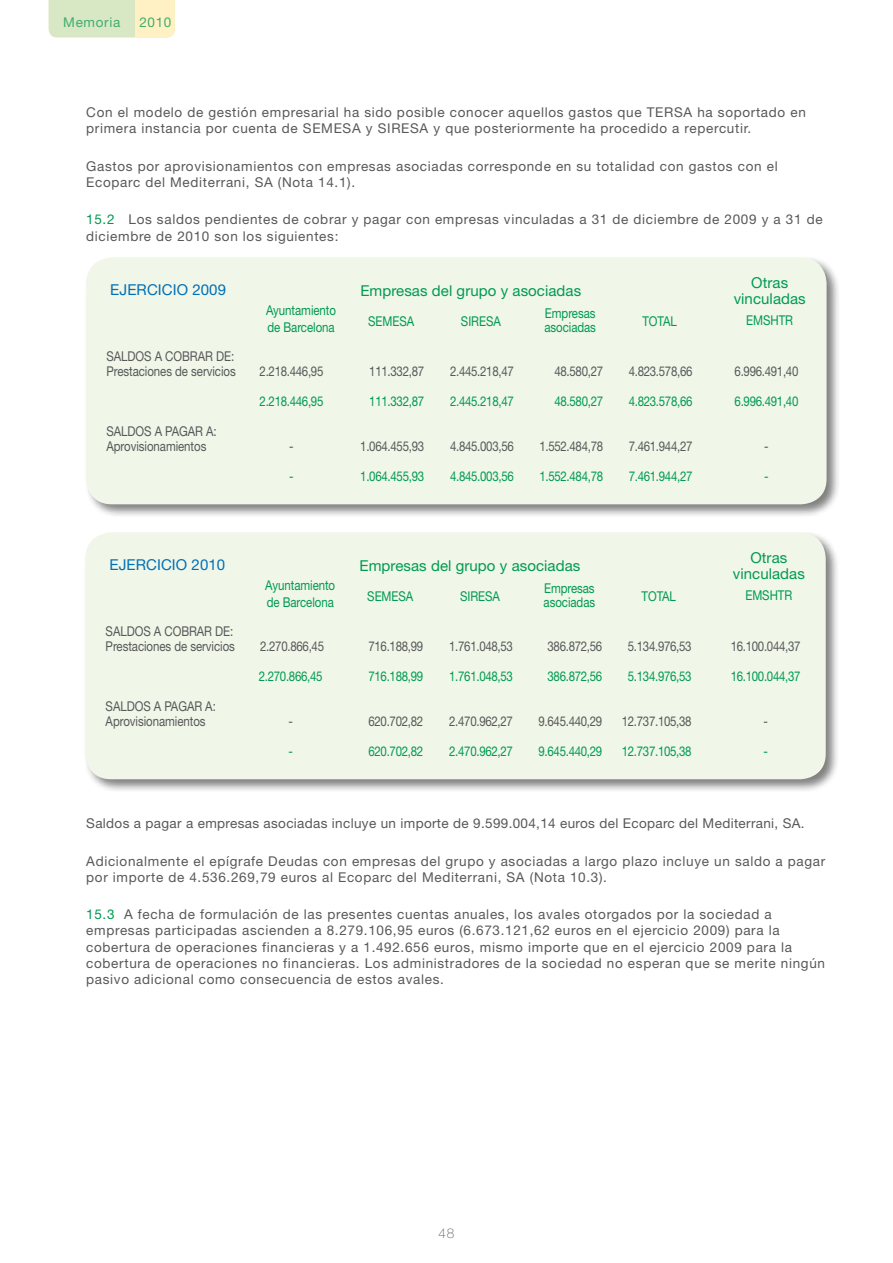
<style>
.page{position:relative;width:893px;height:1263px;background:#fff}
.page>*{position:absolute;margin:0;border:0;box-sizing:border-box;transform-origin:0 0}
.t1{font:15px/16.2px "Helvetica Neue";letter-spacing:.005em;color:#009a51;text-align:center}
.t2{font:15px "Helvetica Neue";letter-spacing:.005em;color:#0070b6}
.t3{font:13.5px/16.2px "Helvetica Neue";letter-spacing:.05em;color:#58585a}
.t4{font:13.5px "Helvetica Neue";letter-spacing:-.025em;color:#009a51;scale:.85 1}
.t5{font:13.5px "Helvetica Neue";letter-spacing:.05em;color:#58585a;scale:.85 1}
.t6{font:13.5px/15px "Helvetica Neue";letter-spacing:-.005em;color:#58585a;scale:.85 1}
.t7{font:13.5px "Helvetica Neue";letter-spacing:.025em;color:#58585a}
.t8{font:13.5px/16.2px "Helvetica Neue";letter-spacing:-.005em;color:#009a51;scale:.85 1}
.t9{font:13.5px "Helvetica Neue";letter-spacing:-.025em;color:#58585a;scale:.85 1}
.t10{font:13.5px "Helvetica Neue";letter-spacing:.05em;color:#41ad70}
.t11{font:100 13.5px "Helvetica Neue";color:#58585a}
.s1{color:#009a51}
</style>
<div class="page">
<div style="left:49px;top:0;width:86px;height:38px;background:#d8e8c4"></div>
<div style="left:135px;top:0;width:40px;height:38px;background:#fff1c3"></div>
<div style="left:84px;top:255px;width:757px;height:263px;background:#000;opacity:.5"></div>
<div style="left:86px;top:258px;width:741px;height:246px;background:#f0f6e8;border-radius:26px"></div>
<div style="left:83px;top:530px;width:757px;height:263px;background:#000;opacity:.5"></div>
<div style="left:85px;top:533px;width:741px;height:246px;background:#f0f6e8;border-radius:26px"></div>
<p class="t10" style="left:63px;top:14px;width:59px">Memoria</p>
<p class="t10" style="left:139px;top:14px;width:34px">2010</p>
<p class="t3" style="left:86px;top:104px;width:721px">Con el modelo de gestión empresarial ha sido posible conocer aquellos gastos que TERSA ha soportado en primera instancia por cuenta de SEMESA y SIRESA y que posteriormente ha procedido a repercutir.</p>
<p class="t3" style="left:86px;top:158px;width:693px">Gastos por aprovisionamientos con empresas asociadas corresponde en su totalidad con gastos con el<br>Ecoparc del Mediterrani, SA (Nota 14.1).</p>
<p class="t3" style="left:86px;top:211px;width:738px"><span class="s1">15.2</span> Los saldos pendientes de cobrar y pagar con empresas vinculadas a 31 de diciembre de 2009 y a 31 de diciembre de 2010 son los siguientes:</p>
<p class="t2" style="left:110px;top:280px;width:117px">EJERCICIO 2009</p>
<p class="t1" style="left:360px;top:282px;width:222px">Empresas del grupo y asociadas</p>
<p class="t1" style="left:734px;top:274px;width:74px">Otras vinculadas</p>
<p class="t8" style="left:266px;top:302px;width:84px">Ayuntamiento de Barcelona</p>
<p class="t8" style="left:544px;top:307px;width:62px;line-height:13.5px">Empresas asociadas</p>
<p class="t4" style="left:746px;top:312px;width:57px">EMSHTR</p>
<p class="t4" style="left:642px;top:313px;width:42px">TOTAL</p>
<p class="t4" style="left:461px;top:313px;width:48px">SIRESA</p>
<p class="t4" style="left:368px;top:313px;width:56px">SEMESA</p>
<p class="t6" style="left:106px;top:349px;width:154px">SALDOS A COBRAR DE:<br>Prestaciones de servicios</p>
<p class="t6" style="left:106px;top:424px;width:131px">SALDOS A PAGAR A:<br>Aprovisionamientos</p>
<p class="t5" style="left:260px;top:363px;width:77px">2.218.446,95</p>
<p class="t4" style="left:260px;top:393px;width:77px">2.218.446,95</p>
<p class="t5" style="left:289px;top:438px;width:7px">-</p>
<p class="t4" style="left:289px;top:468px;width:7px">-</p>
<p class="t5" style="left:369px;top:363px;width:66px">111.332,87</p>
<p class="t4" style="left:369px;top:393px;width:66px">111.332,87</p>
<p class="t5" style="left:360px;top:438px;width:77px">1.064.455,93</p>
<p class="t4" style="left:360px;top:468px;width:77px">1.064.455,93</p>
<p class="t5" style="left:450px;top:363px;width:77px">2.445.218,47</p>
<p class="t4" style="left:450px;top:393px;width:77px">2.445.218,47</p>
<p class="t5" style="left:450px;top:438px;width:77px">4.845.003,56</p>
<p class="t4" style="left:450px;top:468px;width:77px">4.845.003,56</p>
<p class="t5" style="left:554px;top:363px;width:59px">48.580,27</p>
<p class="t4" style="left:554px;top:393px;width:59px">48.580,27</p>
<p class="t5" style="left:539px;top:438px;width:77px">1.552.484,78</p>
<p class="t4" style="left:539px;top:468px;width:77px">1.552.484,78</p>
<p class="t5" style="left:629px;top:363px;width:77px">4.823.578,66</p>
<p class="t4" style="left:629px;top:393px;width:77px">4.823.578,66</p>
<p class="t5" style="left:629px;top:438px;width:77px">7.461.944,27</p>
<p class="t4" style="left:629px;top:468px;width:77px">7.461.944,27</p>
<p class="t5" style="left:735px;top:363px;width:77px">6.996.491,40</p>
<p class="t4" style="left:735px;top:393px;width:77px">6.996.491,40</p>
<p class="t5" style="left:764px;top:438px;width:7px">-</p>
<p class="t4" style="left:764px;top:468px;width:7px">-</p>
<p class="t2" style="left:109px;top:555px;width:117px">EJERCICIO 2010</p>
<p class="t1" style="left:359px;top:557px;width:222px">Empresas del grupo y asociadas</p>
<p class="t1" style="left:733px;top:549px;width:74px">Otras vinculadas</p>
<p class="t8" style="left:265px;top:577px;width:84px">Ayuntamiento de Barcelona</p>
<p class="t8" style="left:544px;top:582px;width:62px;line-height:13.5px">Empresas asociadas</p>
<p class="t4" style="left:745px;top:587px;width:57px">EMSHTR</p>
<p class="t4" style="left:641px;top:588px;width:42px">TOTAL</p>
<p class="t4" style="left:460px;top:588px;width:48px">SIRESA</p>
<p class="t4" style="left:367px;top:588px;width:56px">SEMESA</p>
<p class="t6" style="left:106px;top:623px;width:154px">SALDOS A COBRAR DE:<br>Prestaciones de servicios</p>
<p class="t6" style="left:106px;top:698px;width:131px">SALDOS A PAGAR A:<br>Aprovisionamientos</p>
<p class="t5" style="left:260px;top:638px;width:77px">2.270.866,45</p>
<p class="t4" style="left:259px;top:668px;width:77px">2.270.866,45</p>
<p class="t5" style="left:288px;top:713px;width:7px">-</p>
<p class="t4" style="left:288px;top:743px;width:7px">-</p>
<p class="t5" style="left:368px;top:638px;width:66px">716.188,99</p>
<p class="t4" style="left:368px;top:668px;width:66px">716.188,99</p>
<p class="t5" style="left:368px;top:713px;width:66px">620.702,82</p>
<p class="t4" style="left:368px;top:743px;width:66px">620.702,82</p>
<p class="t5" style="left:449px;top:638px;width:77px">1.761.048,53</p>
<p class="t4" style="left:449px;top:668px;width:77px">1.761.048,53</p>
<p class="t5" style="left:449px;top:713px;width:77px">2.470.962,27</p>
<p class="t4" style="left:449px;top:743px;width:77px">2.470.962,27</p>
<p class="t5" style="left:547px;top:638px;width:66px">386.872,56</p>
<p class="t4" style="left:547px;top:668px;width:66px">386.872,56</p>
<p class="t5" style="left:538px;top:713px;width:77px">9.645.440,29</p>
<p class="t4" style="left:538px;top:743px;width:77px">9.645.440,29</p>
<p class="t5" style="left:628px;top:638px;width:77px">5.134.976,53</p>
<p class="t4" style="left:628px;top:668px;width:77px">5.134.976,53</p>
<p class="t9" style="left:622px;top:713px;width:84px">12.737.105,38</p>
<p class="t4" style="left:622px;top:743px;width:84px">12.737.105,38</p>
<p class="t9" style="left:731px;top:638px;width:84px">16.100.044,37</p>
<p class="t4" style="left:731px;top:668px;width:84px">16.100.044,37</p>
<p class="t5" style="left:763px;top:713px;width:7px">-</p>
<p class="t4" style="left:763px;top:743px;width:7px">-</p>
<p class="t7" style="left:86px;top:815px;width:720px">Saldos a pagar a empresas asociadas incluye un importe de 9.599.004,14 euros del Ecoparc del Mediterrani, SA.</p>
<p class="t3" style="left:86px;top:852px;width:741px">Adicionalmente el epígrafe Deudas con empresas del grupo y asociadas a largo plazo incluye un saldo a pagar por importe de 4.536.269,79 euros al Ecoparc del Mediterrani, SA (Nota 10.3).</p>
<p class="t3" style="left:86px;top:906px;width:740px"><span class="s1">15.3</span> A fecha de formulación de las presentes cuentas anuales, los avales otorgados por la sociedad a empresas participadas ascienden a 8.279.106,95 euros (6.673.121,62 euros en el ejercicio 2009) para la cobertura de operaciones financieras y a 1.492.656 euros, mismo importe que en el ejercicio 2009 para la cobertura de operaciones no financieras. Los administradores de la sociedad no esperan que se merite ningún pasivo adicional como consecuencia de estos avales.</p>
<p class="t11" style="left:439px;top:1225px;width:17px">48</p>
</div>
